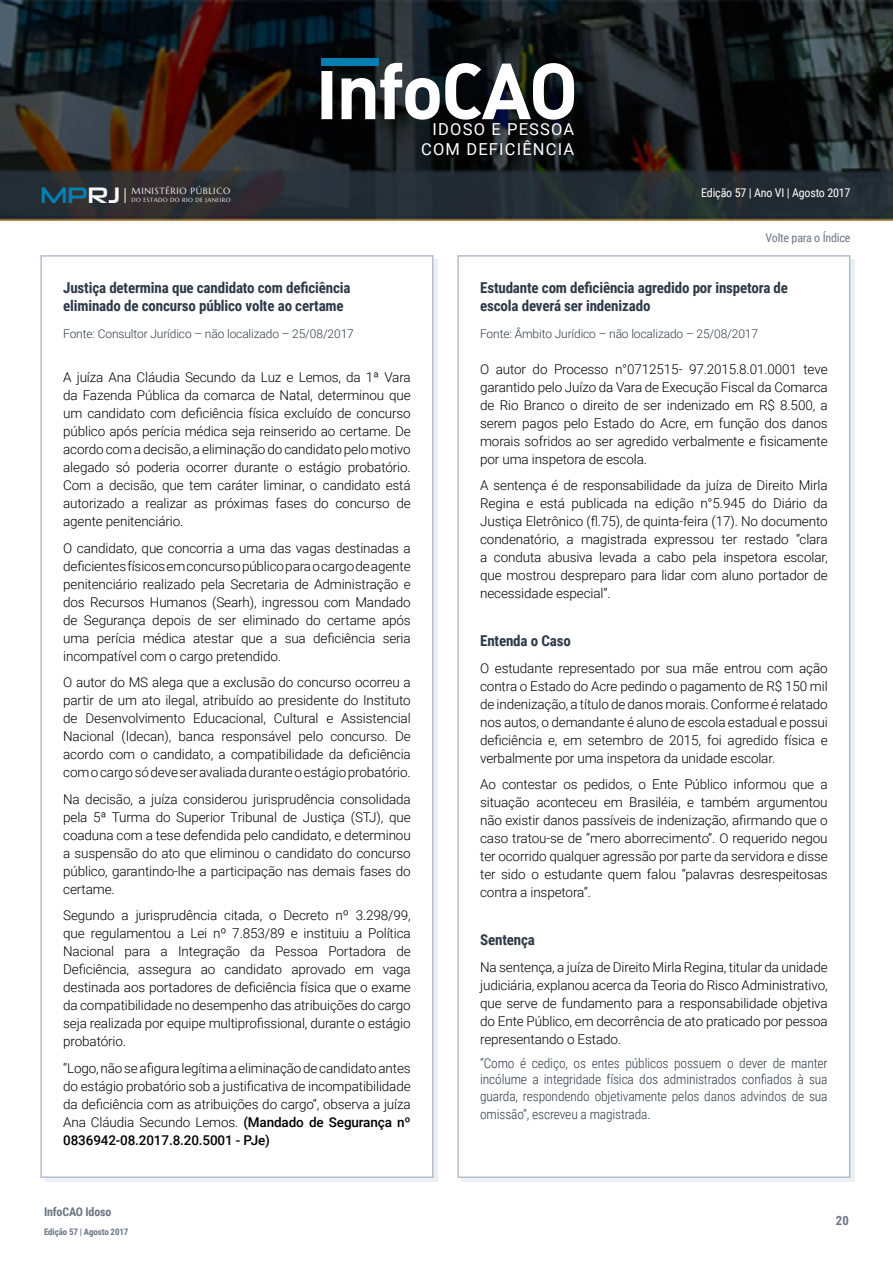
<style>
.page{position:relative;width:893px;height:1263px;background:#fff}
.page>*{position:absolute;margin:0;border:0;box-sizing:border-box;transform-origin:0 0}
.t1{font:22.5px "Neuropolitical Rg";color:#057fb2}
.t2{font:16.5px/19.8px "Roboto";letter-spacing:.07em;color:#fff;text-align:right}
.t3{font:700 15px/18px "Roboto Condensed";letter-spacing:-.01em;color:#2e3a48}
.t4{font:300 13.5px/18px "Roboto";letter-spacing:-.01em;color:#000;text-align:justify}
.t5{font:300 13.5px/16.2px "Roboto Condensed";letter-spacing:-.01em;color:#2e3a48;text-align:justify}
.t6{font:700 12.75px "Roboto Condensed";color:#6d7786}
.t7{font:300 12px "Roboto";letter-spacing:-.01em;color:#2e3a48}
.t8{font:12px "Roboto Condensed";letter-spacing:-.015em;color:#fff}
.t9{font:12px "Roboto Condensed";letter-spacing:-.015em;color:#6d7786}
.t10{font:700 12px "Roboto Condensed";letter-spacing:-.015em;color:#6d7786}
.t11{font:700 9px "Roboto Condensed";letter-spacing:-.015em;color:#6d7786}
.t12{font:9px "Marcellus SC";letter-spacing:.07em;color:#f2f2f2}
.t13{font:6px "Marcellus SC";letter-spacing:.06em;color:#f2f2f2}
.s1{color:#fafafa}
.s2{font-weight:500}
</style>
<div class="page">
<img style="left:0;top:0;width:893px;height:220px">
<div style="left:321px;top:59px;width:58px;height:7px;background:#067eb2"></div>
<svg style="left:125px;top:188px;width:1px;height:15px"></svg>
<svg style="left:321px;top:63px;width:253px;height:57px"></svg>
<div style="left:40px;top:255px;width:393px;height:923px;border:2px solid #b3bdca"></div>
<div style="left:457px;top:255px;width:393px;height:923px;border:2px solid #b3bdca"></div>
<h1 class="t1" style="left:40px;top:181px;width:81px">MP<span class="s1">RJ</span></h1>
<p class="t12" style="left:132px;top:185px;width:100px">MINISTÉRIO PÚBLICO</p>
<p class="t13" style="left:132px;top:196px;width:100px">DO ESTADO DO RIO DE JANEIRO</p>
<p class="t2" style="left:421px;top:119px;width:155px">IDOSO E PESSOA<br>COM DEFICIÊNCIA</p>
<p class="t8" style="left:701px;top:184px;width:151px">Edição 57 | Ano VI | Agosto 2017</p>
<p class="t9" style="left:765px;top:230px;width:86px">Volte para o Índice</p>
<p class="t3" style="left:63px;top:278px;width:289px">Justiça determina que candidato com deficiência eliminado de concurso público volte ao certame</p>
<p class="t7" style="left:63px;top:325px;width:292px">Fonte: Consultor Jurídico – não localizado – 25/08/2017</p>
<p class="t4" style="left:63px;top:368px;width:349px">A juíza Ana Cláudia Secundo da Luz e Lemos, da 1ª Vara da Fazenda Pública da comarca de Natal, determinou que um candidato com deficiência física excluído de concurso público após perícia médica seja reinserido ao certame. De acordo com a decisão, a eliminação do candidato pelo motivo alegado só poderia ocorrer durante o estágio probatório.<br>Com a decisão, que tem caráter liminar, o candidato está autorizado a realizar as próximas fases do concurso de agente penitenciário.</p>
<p class="t4" style="left:63px;top:539px;width:349px">O candidato, que concorria a uma das vagas destinadas a deficientes físicos em concurso público para o cargo de agente penitenciário realizado pela Secretaria de Administração e dos Recursos Humanos (Searh), ingressou com Mandado de Segurança depois de ser eliminado do certame após uma perícia médica atestar que a sua deficiência seria incompatível com o cargo pretendido.</p>
<p class="t4" style="left:63px;top:673px;width:349px">O autor do MS alega que a exclusão do concurso ocorreu a partir de um ato ilegal, atribuído ao presidente do Instituto de Desenvolvimento Educacional, Cultural e Assistencial Nacional (Idecan), banca responsável pelo concurso. De acordo com o candidato, a compatibilidade da deficiência com o cargo só deve ser avaliada durante o estágio probatório.</p>
<p class="t4" style="left:63px;top:790px;width:349px">Na decisão, a juíza considerou jurisprudência consolidada pela 5ª Turma do Superior Tribunal de Justiça (STJ), que coaduna com a tese defendida pelo candidato, e determinou a suspensão do ato que eliminou o candidato do concurso público, garantindo-lhe a participação nas demais fases do certame.</p>
<p class="t4" style="left:63px;top:906px;width:349px">Segundo a jurisprudência citada, o Decreto nº 3.298/99, que regulamentou a Lei nº 7.853/89 e instituiu a Política Nacional para a Integração da Pessoa Portadora de Deficiência, assegura ao candidato aprovado em vaga destinada aos portadores de deficiência física que o exame da compatibilidade no desempenho das atribuições do cargo seja realizada por equipe multiprofissional, durante o estágio probatório.</p>
<p class="t4" style="left:63px;top:1058px;width:349px">“Logo, não se afigura legítima a eliminação de candidato antes do estágio probatório sob a justificativa de incompatibilidade da deficiência com as atribuições do cargo”, observa a juíza Ana Cláudia Secundo Lemos. <span class="s2">(Mandado de Segurança nº 0836942-08.2017.8.20.5001 - PJe)</span></p>
<p class="t3" style="left:480px;top:278px;width:309px">Estudante com deficiência agredido por inspetora de escola deverá ser indenizado</p>
<p class="t7" style="left:480px;top:325px;width:280px">Fonte: Âmbito Jurídico – não localizado – 25/08/2017</p>
<p class="t4" style="left:480px;top:360px;width:349px">O autor do Processo n°0712515- 97.2015.8.01.0001 teve garantido pelo Juízo da Vara de Execução Fiscal da Comarca de Rio Branco o direito de ser indenizado em R$ 8.500, a serem pagos pelo Estado do Acre, em função dos danos morais sofridos ao ser agredido verbalmente e fisicamente por uma inspetora de escola.</p>
<p class="t4" style="left:480px;top:476px;width:349px">A sentença é de responsabilidade da juíza de Direito Mirla Regina e está publicada na edição n°5.945 do Diário da Justiça Eletrônico (fl.75), de quinta-feira (17). No documento condenatório, a magistrada expressou ter restado “clara a conduta abusiva levada a cabo pela inspetora escolar, que mostrou despreparo para lidar com aluno portador de necessidade especial”.</p>
<p class="t3" style="left:480px;top:631px;width:92px">Entenda o Caso</p>
<p class="t4" style="left:480px;top:658px;width:349px">O estudante representado por sua mãe entrou com ação contra o Estado do Acre pedindo o pagamento de R$ 150 mil de indenização, a título de danos morais. Conforme é relatado nos autos, o demandante é aluno de escola estadual e possui deficiência e, em setembro de 2015, foi agredido física e verbalmente por uma inspetora da unidade escolar.</p>
<p class="t4" style="left:480px;top:775px;width:349px">Ao contestar os pedidos, o Ente Público informou que a situação aconteceu em Brasiléia, e também argumentou não existir danos passíveis de indenização, afirmando que o caso tratou-se de “mero aborrecimento”. O requerido negou ter ocorrido qualquer agressão por parte da servidora e disse ter sido o estudante quem falou “palavras desrespeitosas contra a inspetora”.</p>
<p class="t3" style="left:480px;top:930px;width:56px">Sentença</p>
<p class="t4" style="left:480px;top:957px;width:349px">Na sentença, a juíza de Direito Mirla Regina, titular da unidade judiciária, explanou acerca da Teoria do Risco Administrativo, que serve de fundamento para a responsabilidade objetiva do Ente Público, em decorrência de ato praticado por pessoa representando o Estado.</p>
<p class="t5" style="left:480px;top:1055px;width:349px">“Como é cediço, os entes públicos possuem o dever de manter incólume a integridade física dos administrados confiados à sua guarda, respondendo objetivamente pelos danos advindos de sua</p>
<p class="t5" style="left:480px;top:1105px;width:172px">omissão”, escreveu a magistrada.</p>
<p class="t10" style="left:44px;top:1204px;width:69px">InfoCAO Idoso</p>
<p class="t11" style="left:44px;top:1225px;width:86px">Edição 57 | Agosto 2017</p>
<p class="t6" style="left:836px;top:1211px;width:15px">20</p>
</div>
